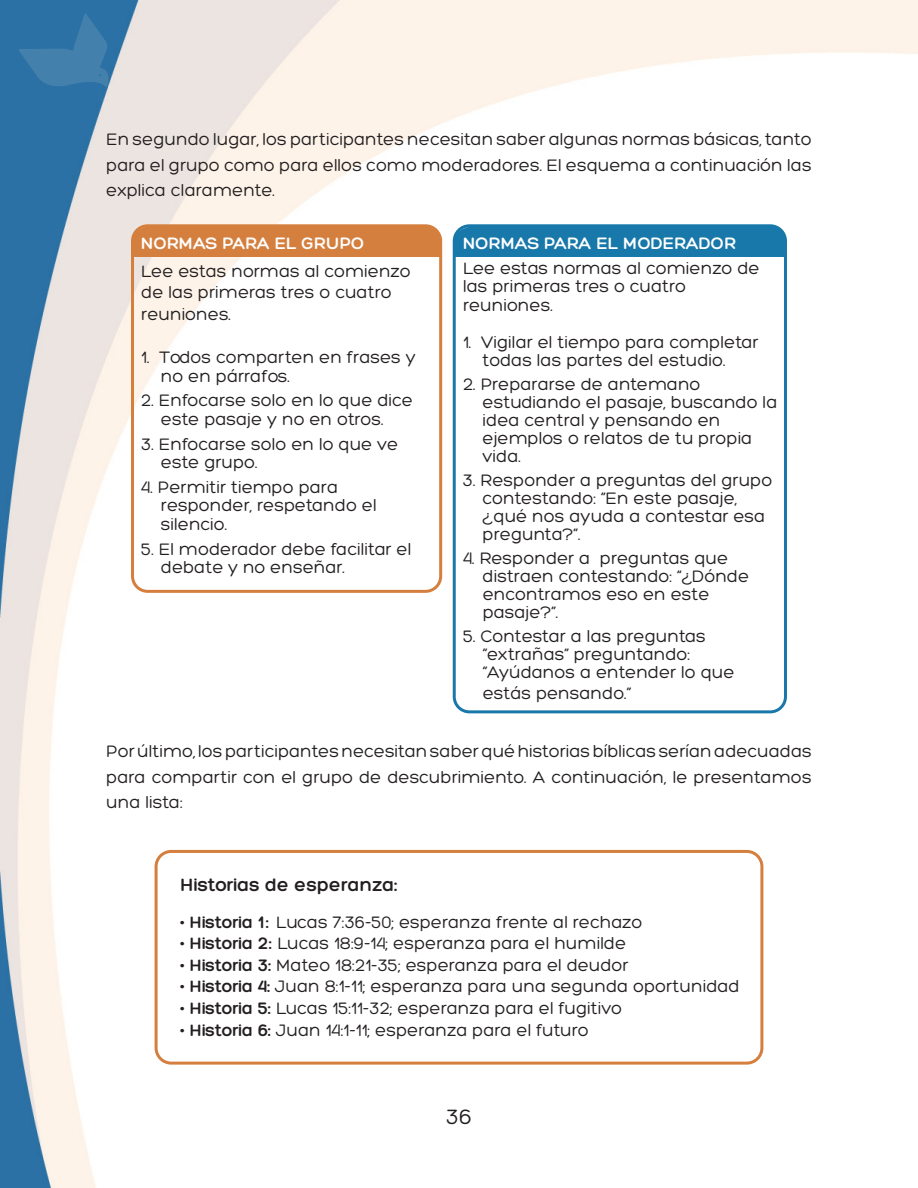
<style>
.page{position:relative;width:918px;height:1188px;background:#fff}
.page>*{position:absolute;margin:0;border:0;box-sizing:border-box;transform-origin:0 0}
.t1{font:300 22.5px "Hero";color:#231f20}
.t2{font:300 19.5px "Hero";color:#231f20}
.t3{font:300 18px/18px "Hero";color:#231f20}
.t4{font:300 18px "Hero";color:#fff}
.s1{font-style:inherit}
</style>
<div class="page">
<img style="left:0;top:0;width:918px;height:1188px">
<svg style="left:18px;top:13px;width:92px;height:75px;background:#3778a8"></svg>
<div style="left:133px;top:226px;width:308px;height:31px;background:#d57f3e"></div>
<div style="left:131px;top:224px;width:311px;height:369px;border:3px solid #d57f3e;border-radius:15px"></div>
<div style="left:454px;top:226px;width:331px;height:31px;background:#1878aa"></div>
<div style="left:453px;top:224px;width:334px;height:489px;border:3px solid #1878aa;border-radius:15px"></div>
<div style="left:155px;top:850px;width:608px;height:215px;border:3px solid #d57f3e;border-radius:15px"></div>
<p class="t3" style="left:106px;top:127px;width:707px;line-height:25.5px;text-align:justify">En segundo lugar, los participantes necesitan saber algunas normas básicas, tanto para el grupo como para ellos como moderadores. El esquema a continuación las explica claramente.</p>
<p class="t4" style="left:141px;top:233px;width:225px">NORMAS PARA EL GRUPO</p>
<p class="t3" style="left:141px;top:260px;width:271px;line-height:21.6px">Lee estas normas al comienzo de las primeras tres o cuatro reuniones.</p>
<p class="t3" style="left:161px;top:348px;width:256px;line-height:18.6px;text-indent:-20px">1. Todos comparten en frases y no en párrafos.</p>
<p class="t3" style="left:141px;top:391px;width:273px;line-height:18.6px;text-align:center">2. Enfocarse solo en lo que dice este pasaje y no en otros.</p>
<p class="t3" style="left:161px;top:435px;width:239px;line-height:18.6px;text-indent:-20px">3. Enfocarse solo en lo que ve este grupo.</p>
<p class="t3" style="left:161px;top:478px;width:217px;line-height:18.6px;text-indent:-20px">4. Permitir tiempo para responder, respetando el silencio.</p>
<p class="t3" style="left:161px;top:540px;width:252px;line-height:18.6px;text-indent:-20px">5. El moderador debe facilitar el debate y no enseñar.</p>
<p class="t4" style="left:463px;top:233px;width:275px">NORMAS PARA EL MODERADOR</p>
<p class="t3" style="left:463px;top:259px;width:298px;line-height:18.6px">Lee estas normas al comienzo de las primeras tres o cuatro reuniones.</p>
<p class="t3" style="left:483px;top:333px;width:278px;text-indent:-20px">1. Vigilar el tiempo para completar todas las partes del estudio.</p>
<p class="t3" style="left:483px;top:375px;width:296px;text-indent:-20px">2. Prepararse de antemano estudiando el pasaje, buscando la idea central y pensando en ejemplos o relatos de tu propia vida.</p>
<p class="t3" style="left:483px;top:471px;width:291px;text-indent:-20px">3. Responder a preguntas del grupo contestando: “En este pasaje, ¿qué nos ayuda a contestar esa pregunta?”.</p>
<p class="t3" style="left:483px;top:549px;width:268px;text-indent:-20px">4. Responder a preguntas que distraen contestando: “¿Dónde encontramos eso en este pasaje?”.</p>
<p class="t3" style="left:483px;top:627px;width:253px;text-indent:-20px">5. Contestar a las preguntas “extrañas” preguntando: “Ayúdanos a entender lo que</p>
<p class="t3" style="left:483px;top:684px;width:150px">estás pensando.”</p>
<p class="t3" style="left:106px;top:739px;width:707px;line-height:25.5px;text-align:justify">Por último, los participantes necesitan saber qué historias bíblicas serían adecuadas para compartir con el grupo de descubrimiento. A continuación, le presentamos una lista:</p>
<p class="t2" style="left:181px;top:874px;width:218px">Historias de esperanza:</p>
<p class="t3" style="left:181px;top:913px;width:464px"><span class="s1">• Historia 1:</span> Lucas 7:36-50; esperanza frente al rechazo</p>
<p class="t3" style="left:181px;top:935px;width:447px"><span class="s1">• Historia 2:</span> Lucas 18:9-14; esperanza para el humilde</p>
<p class="t3" style="left:181px;top:956px;width:450px"><span class="s1">• Historia 3:</span> Mateo 18:21-35; esperanza para el deudor</p>
<p class="t3" style="left:181px;top:978px;width:561px"><span class="s1">• Historia 4:</span> Juan 8:1-11; esperanza para una segunda oportunidad</p>
<p class="t3" style="left:181px;top:999px;width:443px"><span class="s1">• Historia 5:</span> Lucas 15:11-32; esperanza para el fugitivo</p>
<p class="t3" style="left:181px;top:1021px;width:410px"><span class="s1">• Historia 6:</span> Juan 14:1-11; esperanza para el futuro</p>
<p class="t1" style="left:446px;top:1103px;width:27px">36</p>
</div>
